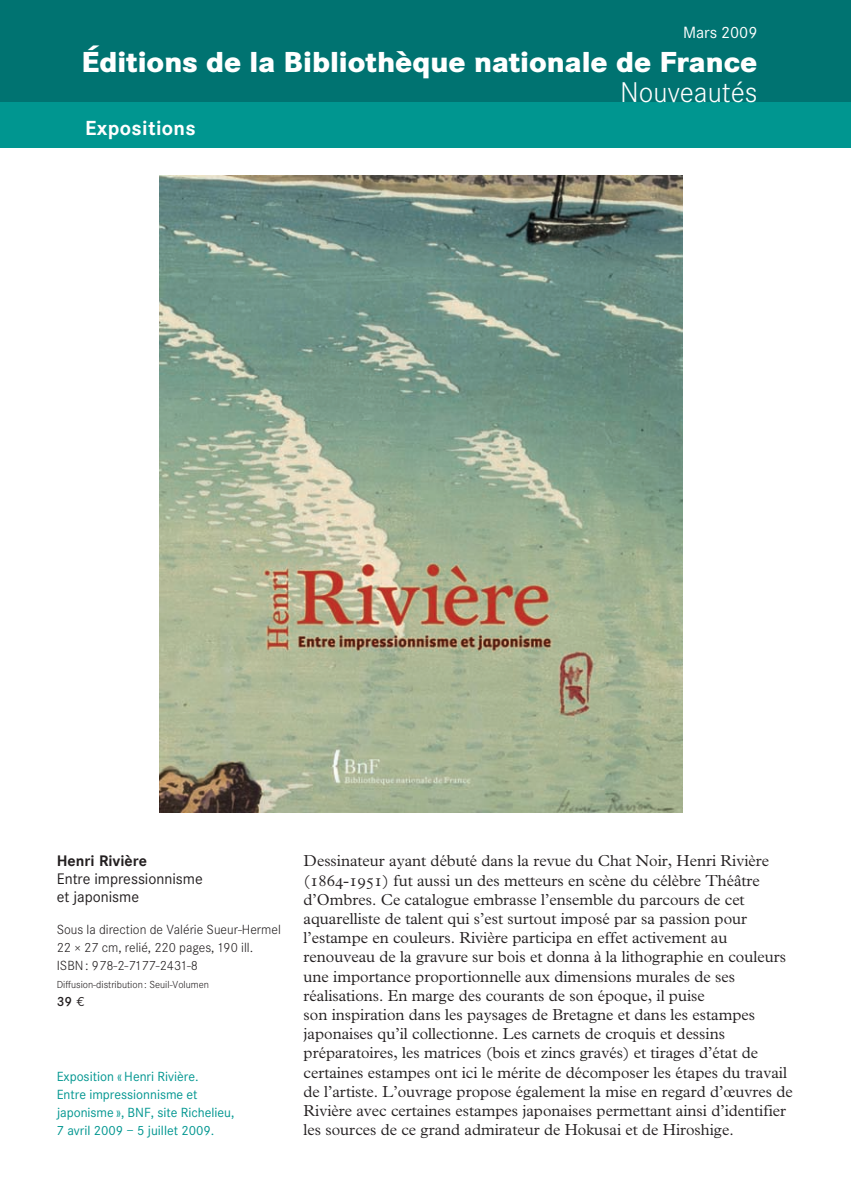
<style>
.page{position:relative;width:851px;height:1191px;background:#fff}
.page>*{position:absolute;margin:0;border:0;box-sizing:border-box;transform-origin:0 0}
.t1{font:800 28.4px "Corporate SBQ3";color:#fff}
.t2{font:300 28px "Corporate SBQ3";color:#fff}
.t3{font:700 20px "Corporate SBQ3";letter-spacing:.02em;color:#fff}
.t4{font:300 16px/19.2px "Plantin BNF";color:#231f20}
.t5{font:16px "Corporate SBQ3";color:#fff}
.t6{font:15px/18px "Corporate SBQ3";color:#231f20}
.t7{font:700 15px "Corporate SBQ3";color:#231f20}
.t8{font:13px/18px "Corporate SBQ3";color:#009690}
.t9{font:300 13px/18px "Corporate SBQ3";color:#231f20}
.t10{font:500 13px "Corporate SBQ3";color:#231f20}
.t11{font:300 10px "Corporate SBQ3";color:#231f20}
.s1{font-family:"BNF edition";font-weight:400}
.s2{font-family:"Plantin BNF Expert"}
</style>
<div class="page">
<div style="left:0;top:102px;width:850px;height:45px;background:#009690"></div>
<div style="left:0;top:0;width:850px;height:102px;background:#007371"></div>
<img style="left:159px;top:176px;width:523px;height:636px">
<p class="t5" style="left:683px;top:23px;width:76px">Mars 2009</p>
<h1 class="t1" style="left:82px;top:45px;width:677px">Éditions de la Bibliothèque nationale de France</h1>
<h2 class="t2" style="left:620px;top:76px;width:139px">Nouveautés</h2>
<p class="t3" style="left:85px;top:117px;width:112px">Expositions</p>
<p class="t7" style="left:57px;top:851px;width:92px">Henri Rivière</p>
<p class="t6" style="left:57px;top:869px;width:147px">Entre impressionnisme et japonisme</p>
<p class="t9" style="left:57px;top:920px;width:225px">Sous la direction de Valérie Sueur-Hermel<br>22 µ 27 cm, relié, 220 pages, 190 ill.<br>ISBN : 978-2-7177-2431-8</p>
<p class="t11" style="left:57px;top:978px;width:154px">Diffusion-distribution : Seuil-Volumen</p>
<p class="t10" style="left:57px;top:993px;width:30px">39 <span class="s1">g</span></p>
<p class="t8" style="left:57px;top:1067px;width:179px">Exposition « Henri Rivière.<br>Entre impressionnisme et japonisme », BNF, site Richelieu,<br>7 avril 2009 — 5 juillet 2009.</p>
<p class="t4" style="left:303px;top:852px;width:490px">Dessinateur ayant débuté dans la revue du Chat Noir, Henri Rivière (<span class="s2">1864-1951</span>) fut aussi un des metteurs en scène du célèbre Théâtre d’Ombres. Ce catalogue embrasse l’ensemble du parcours de cet aquarelliste de talent qui s’est surtout imposé par sa passion pour l’estampe en couleurs. Rivière participa en effet activement au renouveau de la gravure sur bois et donna à la lithographie en couleurs une importance proportionnelle aux dimensions murales de ses réalisations. En marge des courants de son époque, il puise<br>son inspiration dans les paysages de Bretagne et dans les estampes japonaises qu’il collectionne. Les carnets de croquis et dessins préparatoires, les matrices (bois et zincs gravés) et tirages d’état de certaines estampes ont ici le mérite de décomposer les étapes du travail de l’artiste. L’ouvrage propose également la mise en regard d’œuvres de Rivière avec certaines estampes japonaises permettant ainsi d’identifier les sources de ce grand admirateur de Hokusai et de Hiroshige.</p>
</div>
